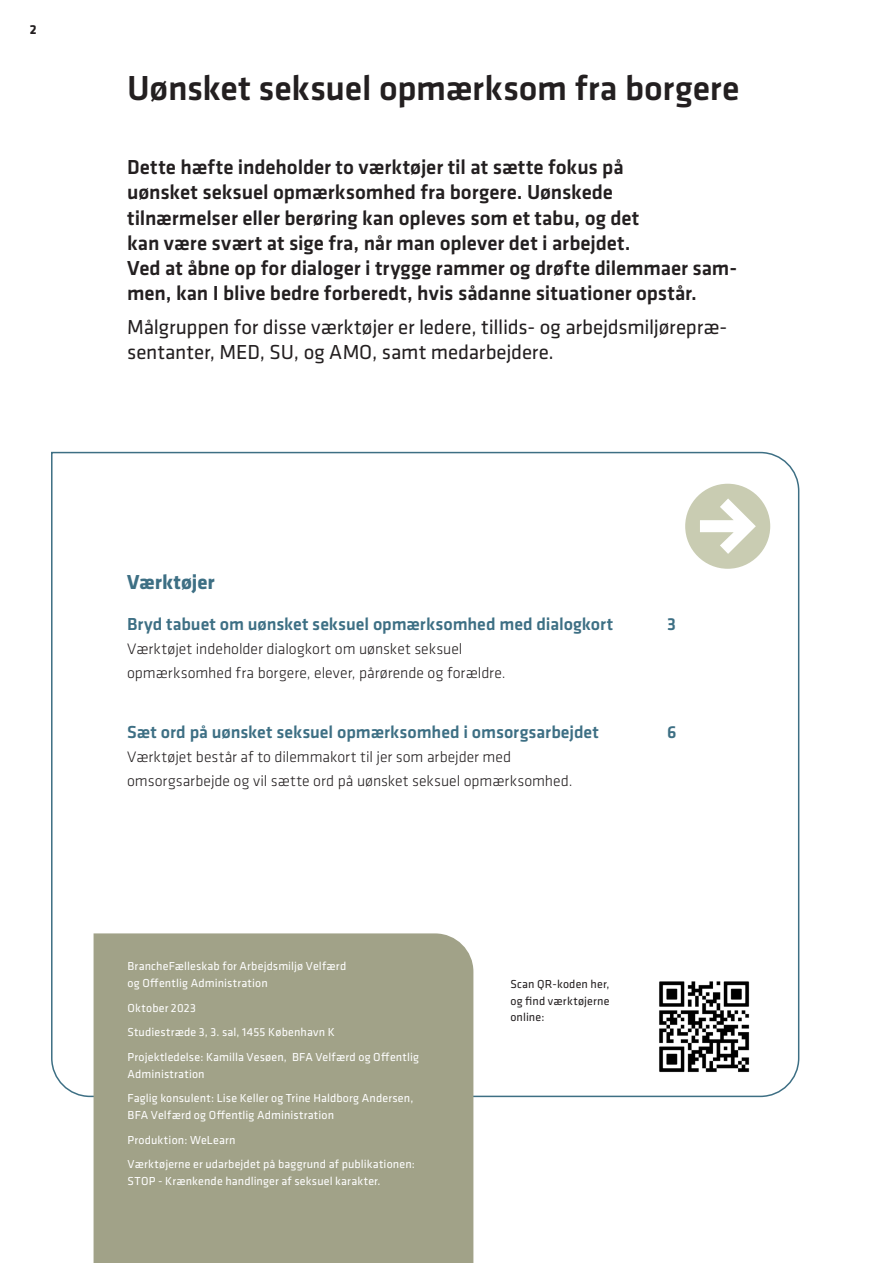
<style>
.page{position:relative;width:893px;height:1263px;background:#fff}
.page>*{position:absolute;margin:0;border:0;box-sizing:border-box;transform-origin:0 0}
.Rubrik-3{font:500 36px "Klavika";letter-spacing:-.005em;color:#231f20}
.Brød{font:500 21px/25.2px "Klavika";letter-spacing:-.005em;color:#231f20}
.Brød-2{font:21px/25.2px "Klavika";letter-spacing:-.01em;color:#231f20}
.Brød-3{font:700 21px "Klavika";letter-spacing:-.005em;color:#3d6f84}
.Indhold-a{font:500 18px "Klavika";letter-spacing:-.005em;color:#3d6f84}
.Indhold-b{font:300 15.75px/24px "Klavika";color:#231f20}
.t1{font:700 13.5px "Klavika Basic";color:#231f20}
.Kilde{font:12px/16.5px "Klavika";letter-spacing:.01em;color:#fff}
.Kilde-2{font:12px/16.5px "Klavika";letter-spacing:.015em;color:#231f20;text-align:justify}
</style>
<div class="page">
<svg style="left:51px;top:451px;width:749px;height:647px"></svg>
<div style="left:94px;top:933px;width:379px;height:330px;background:#a1a288"></div>
<svg style="left:685px;top:484px;width:85px;height:85px"></svg>
<img style="left:649px;top:971px;width:111px;height:111px">
<p class="t1" style="left:30px;top:19px;width:8px">2</p>
<p class="Rubrik-3" style="left:127px;top:63px;width:614px">Uønsket seksuel opmærksom fra borgere</p>
<p class="Brød" style="left:127px;top:154px;width:611px">Dette hæfte indeholder to værktøjer til at sætte fokus på<br>uønsket seksuel opmærksomhed fra borgere. Uønskede<br>tilnærmelser eller berøring kan opleves som et tabu, og det<br>kan være svært at sige fra, når man oplever det i arbejdet.<br>Ved at åbne op for dialoger i trygge rammer og drøfte dilemmaer sam&shy;men, kan I blive bedre forberedt, hvis sådanne situationer opstår.</p>
<p class="Brød-2" style="left:127px;top:314px;width:602px">Målgruppen for disse værktøjer er ledere, tillids- og arbejdsmiljørepræ&shy;sentanter, MED, SU, og AMO, samt medarbejdere.</p>
<p class="Brød-3" style="left:127px;top:567px;width:89px">Værktøjer</p>
<p class="Indhold-a" style="left:127px;top:611px;width:487px">Bryd tabuet om uønsket seksuel opmærksomhed med dialogkort</p>
<p class="Indhold-a" style="left:667px;top:611px;width:10px">3</p>
<p class="Indhold-b" style="left:127px;top:636px;width:380px">Værktøjet indeholder dialogkort om uønsket seksuel opmærksomhed fra borgere, elever, pårørende og forældre.</p>
<p class="Indhold-a" style="left:127px;top:720px;width:473px">Sæt ord på uønsket seksuel opmærksomhed i omsorgsarbejdet</p>
<p class="Indhold-a" style="left:667px;top:720px;width:11px">6</p>
<p class="Indhold-b" style="left:127px;top:745px;width:447px">Værktøjet består af to dilemmakort til jer som arbejder med omsorgsarbejde og vil sætte ord på uønsket seksuel opmærksomhed.</p>
<p class="Kilde" style="left:128px;top:957px;width:220px">BrancheFælleskab for Arbejdsmiljø Velfærd og Offentlig Administration</p>
<p class="Kilde" style="left:128px;top:999px;width:70px">Oktober 2023</p>
<p class="Kilde" style="left:128px;top:1024px;width:209px">Studiestræde 3, 3. sal, 1455 København K</p>
<p class="Kilde" style="left:128px;top:1048px;width:293px">Projektledelse: Kamilla Vesøen, BFA Velfærd og Offentlig<br>Administration</p>
<p class="Kilde" style="left:128px;top:1090px;width:287px">Faglig konsulent: Lise Keller og Trine Haldborg Andersen,<br>BFA Velfærd og Offentlig Administration</p>
<p class="Kilde" style="left:128px;top:1131px;width:110px">Produktion: WeLearn</p>
<p class="Kilde" style="left:128px;top:1156px;width:289px">Værktøjerne er udarbejdet på baggrund af publikationen:<br>STOP - Krænkende handlinger af seksuel karakter.</p>
<p class="Kilde-2" style="left:510px;top:976px;width:101px">Scan QR-koden her, og find værktøjerne online:</p>
</div>
